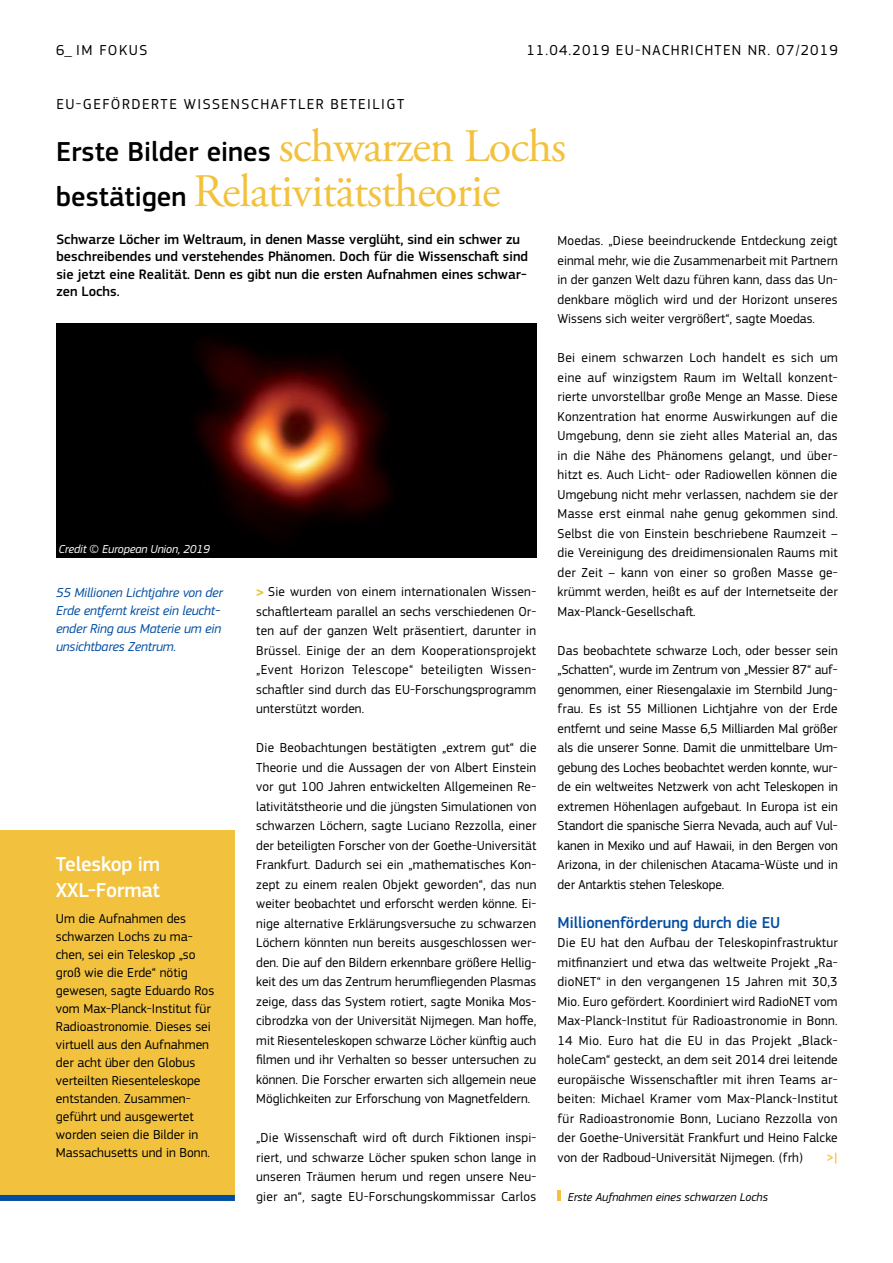
<style>
.page{position:relative;width:893px;height:1263px;background:#fff}
.page>*{position:absolute;margin:0;border:0;box-sizing:border-box;transform-origin:0 0}
.t1{font:46.5px "Adobe Garamond Pro";letter-spacing:-.02em;color:#f2c23e}
.t2{font:500 28.5px "EC Square Sans Pro";color:#000}
.t3{font:500 21px/25.5px "EC Square Sans Pro";letter-spacing:-.01em;color:#fff}
.t4{font:500 16.5px "EC Square Sans Pro";color:#034ea2}
.t5{font:15px "EC Square Sans Pro";letter-spacing:.08em;color:#000}
.t6{font:500 14.25px/17.1px "EC Square Sans Pro";color:#000}
.t7{font:13.5px/19.5px "EC Square Sans Pro";color:#000;text-align:justify}
.t8{font:italic 13.5px/18px "EC Square Sans Pro";letter-spacing:-.01em;color:#034ea2}
.t9{font:500 13.5px "EC Square Sans Pro";color:#f2c23e}
.t10{font:italic 12px "EC Square Sans Pro";color:#000}
.t11{font:italic 12px "EC Square Sans Pro";letter-spacing:-.01em;color:#fff}
.s1{font-family:"Adobe Garamond Pro";font-weight:400;font-size:46.5px;color:#f2c23e}
.s2{font-family:"EC Square Sans Pro";font-weight:500;font-size:28.5px;color:#000}
.s3{font-family:"Helvetica Neue LT";font-weight:700;font-stretch:condensed;color:#edc52a}
</style>
<div class="page">
<div style="left:0;top:830px;width:235px;height:368px;background:#f2c23e"></div>
<div style="left:0;top:1195px;width:235px;height:6px;background:#034ea2"></div>
<svg style="left:558px;top:1191px;width:3px;height:10px"></svg>
<img style="left:56px;top:323px;width:481px;height:234px">
<p class="t5" style="left:56px;top:41px;width:73px">6_ im fokus</p>
<p class="t5" style="left:526px;top:42px;width:313px">11.04.2019 EU-NACHRICHTEN NR. 07/2019</p>
<p class="t5" style="left:56px;top:95px;width:37px">EU-geförderte</p>
<p class="t5" style="left:184px;top:95px;width:24px">Wissens</p>
<p class="t5" style="left:251px;top:95px;width:30px">chaftler</p>
<p class="t5" style="left:330px;top:95px;width:10px">beteiligt</p>
<h2 class="t2" style="left:56px;top:135px;width:511px">Erste Bilder eines <span class="s1">schwarzen Lochs</span></h2>
<h1 class="t1" style="left:56px;top:163px;width:446px"><span class="s2">bestätigen</span> Relativitätstheorie</h1>
<p class="t6" style="left:56px;top:231px;width:473px">Schwarze Löcher im Weltraum, in denen Masse verglüht, sind ein schwer zu beschreibendes und verstehendes Phänomen. Doch für die Wissenschaft sind sie jetzt eine Realität. Denn es gibt nun die ersten Aufnahmen eines schwar&shy;zen Lochs.</p>
<p class="t11" style="left:58px;top:542px;width:153px">Credit © European Union, 2019</p>
<p class="t8" style="left:56px;top:583px;width:168px">55 Millionen Lichtjahre von der<br>Erde entfernt kreist ein leucht&shy;ender Ring aus Materie um ein unsichtbares Zentrum.</p>
<h3 class="t3" style="left:56px;top:852px;width:106px">Teleskop im<br>XXL-Format</h3>
<p class="t7" style="left:56px;top:910px;width:160px;line-height:18px;text-align:left">Um die Aufnahmen des schwarzen Lochs zu ma&shy;chen, sei ein Teleskop „so groß wie die Erde“ nötig gewesen, sagte Eduardo Ros vom Max-Planck-Institut für<br>Radioastronomie. Dieses sei virtuell aus den Aufnahmen der acht über den Globus verteilten Riesenteleskope entstanden. Zusammen&shy;geführt und ausgewertet worden seien die Bilder in<br>Massachusetts und in Bonn.</p>
<p class="t7" style="left:256px;top:582px;width:282px"><span class="s3">&gt;</span> Sie wurden von einem internationalen Wissen&shy;schaftlerteam parallel an sechs verschiedenen Or&shy;ten auf der ganzen Welt präsentiert, darunter in Brüssel. Einige der an dem Kooperationsprojekt „Event Horizon Telescope“ beteiligten Wissen&shy;schaftler sind durch das EU-Forschungsprogramm unterstützt worden.</p>
<p class="t7" style="left:256px;top:738px;width:282px">Die Beobachtungen bestätigten „extrem gut“ die Theorie und die Aussagen der von Albert Einstein vor gut 100 Jahren entwickelten Allgemeinen Re&shy;lativitätstheorie und die jüngsten Simulationen von schwarzen Löchern, sagte Luciano Rezzolla, einer der beteiligten Forscher von der Goethe-Universität Frankfurt. Dadurch sei ein „mathematisches Kon&shy;zept zu einem realen Objekt geworden“, das nun weiter beobachtet und erforscht werden könne. Ei&shy;nige alternative Erklärungsversuche zu schwarzen Löchern könnten nun bereits ausgeschlossen wer&shy;den. Die auf den Bildern erkennbare größere Hellig&shy;keit des um das Zentrum herumfliegenden Plasmas zeige, dass das System rotiert, sagte Monika Mos&shy;cibrodzka von der Universität Nijmegen. Man hoffe, mit Riesenteleskopen schwarze Löcher künftig auch filmen und ihr Verhalten so besser untersuchen zu können. Die Forscher erwarten sich allgemein neue Möglichkeiten zur Erforschung von Magnetfeldern.</p>
<p class="t7" style="left:256px;top:1128px;width:282px">„Die Wissenschaft wird oft durch Fiktionen inspi&shy;riert, und schwarze Löcher spuken schon lange in unseren Träumen herum und regen unsere Neu&shy;gier an“, sagte EU-Forschungskommissar Carlos</p>
<p class="t7" style="left:558px;top:231px;width:282px">Moedas. „Diese beeindruckende Entdeckung zeigt einmal mehr, wie die Zusammenarbeit mit Partnern in der ganzen Welt dazu führen kann, dass das Un&shy;denkbare möglich wird und der Horizont unseres Wissens sich weiter vergrößert“, sagte Moedas.</p>
<p class="t7" style="left:558px;top:348px;width:282px">Bei einem schwarzen Loch handelt es sich um eine auf winzigstem Raum im Weltall konzent&shy;rierte unvorstellbar große Menge an Masse. Diese Konzentration hat enorme Auswirkungen auf die Umgebung, denn sie zieht alles Material an, das in die Nähe des Phänomens gelangt, und über&shy;hitzt es. Auch Licht- oder Radiowellen können die Umgebung nicht mehr verlassen, nachdem sie der Masse erst einmal nahe genug gekommen sind.<br>Selbst die von Einstein beschriebene Raumzeit – die Vereinigung des dreidimensionalen Raums mit der Zeit – kann von einer so großen Masse ge&shy;krümmt werden, heißt es auf der Internetseite der Max-Planck-Gesellschaft.</p>
<p class="t7" style="left:558px;top:640px;width:282px">Das beobachtete schwarze Loch, oder besser sein „Schatten“, wurde im Zentrum von „Messier 87“ auf&shy;genommen, einer Riesengalaxie im Sternbild Jung&shy;frau. Es ist 55 Millionen Lichtjahre von der Erde entfernt und seine Masse 6,5 Milliarden Mal größer als die unserer Sonne. Damit die unmittelbare Um&shy;gebung des Loches beobachtet werden konnte, wur&shy;de ein weltweites Netzwerk von acht Teleskopen in extremen Höhenlagen aufgebaut. In Europa ist ein Standort die spanische Sierra Nevada, auch auf Vul&shy;kanen in Mexiko und auf Hawaii, in den Bergen von Arizona, in der chilenischen Atacama-Wüste und in der Antarktis stehen Teleskope.</p>
<p class="t4" style="left:558px;top:913px;width:224px">Millionenförderung durch die EU</p>
<p class="t7" style="left:558px;top:933px;width:282px">Die EU hat den Aufbau der Teleskopinfrastruktur mitfinanziert und etwa das weltweite Projekt „Ra&shy;dioNET“ in den vergangenen 15 Jahren mit 30,3<br>Mio. Euro gefördert. Koordiniert wird RadioNET vom Max-Planck-Institut für Radioastronomie in Bonn.<br>14 Mio. Euro hat die EU in das Projekt „Black&shy;holeCam“ gesteckt, an dem seit 2014 drei leitende europäische Wissenschaftler mit ihren Teams ar&shy;beiten: Michael Kramer vom Max-Planck-Institut für Radioastronomie Bonn, Luciano Rezzolla von der Goethe-Universität Frankfurt und Heino Falcke von der Radboud-Universität Nijmegen. (frh)</p>
<p class="t9" style="left:826px;top:1149px;width:13px">&gt;|</p>
<p class="t10" style="left:568px;top:1190px;width:202px">Erste Aufnahmen eines schwarzen Lochs</p>
</div>
